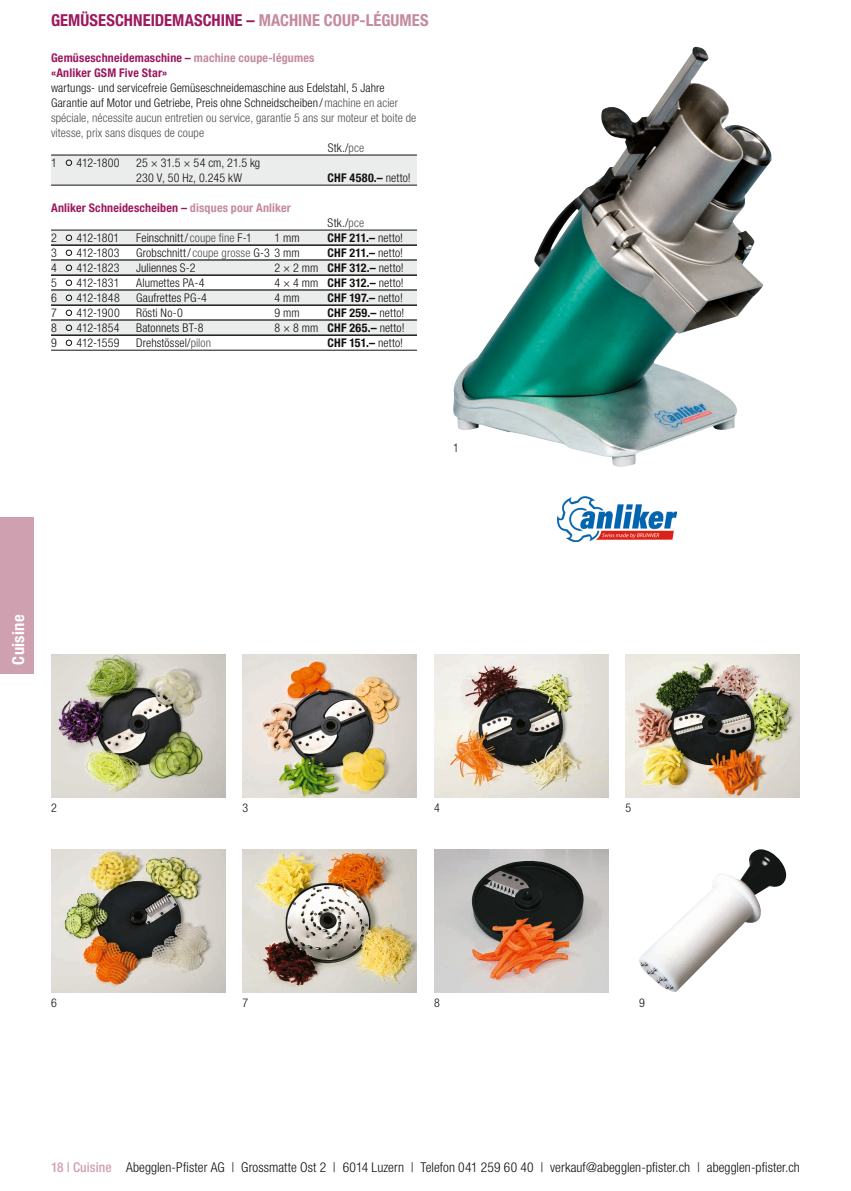
<style>
.page{position:relative;width:851px;height:1191px;background:#fff}
.page>*{position:absolute;margin:0;border:0;box-sizing:border-box;transform-origin:0 0}
.t1{font:700 condensed 16.5px "Helvetica Neue LT Std";letter-spacing:.005em;color:#9c195e}
.t2{font:700 condensed 16.5px "Helvetica Neue LT Std";letter-spacing:.02em;color:#fff}
.t3{font:300 condensed 13.5px "Helvetica Neue LT Std";letter-spacing:.005em;color:#11110f}
.t4{font:300 condensed 12px/15px "Helvetica Neue LT Std";letter-spacing:.005em;color:#11110f}
.t5{font:700 condensed 12px/15px "Helvetica Neue LT Std";letter-spacing:.015em;color:#9c195e}
.t6{font:300 condensed 12px "Helvetica Neue LT Std";letter-spacing:.01em;color:#4d4f4e}
.t7{font:700 condensed 12px "Helvetica Neue LT Std";letter-spacing:.015em;color:#11110f}
.s1{color:#c48a9d}
.s2{color:#4d4f4e}
.s3{font-weight:300}
.s4{font-weight:700}
.s5{font-weight:500;color:#cfa0af}
</style>
<div class="page">
<div style="left:0;top:517px;width:34px;height:157px;background:#cfa0af"></div>
<img style="left:434px;top:849px;width:174px;height:143px">
<img style="left:639px;top:849px;width:147px;height:143px">
<div style="left:51px;top:155px;width:366px;height:30px;background:#ebecec"></div>
<hr style="left:51px;top:155px;width:366px;height:1px;background:#11110f">
<hr style="left:51px;top:185px;width:366px;height:1px;background:#11110f">
<div style="left:51px;top:230px;width:366px;height:15px;background:#ebecec"></div>
<hr style="left:51px;top:230px;width:366px;height:1px;background:#11110f">
<hr style="left:51px;top:245px;width:366px;height:1px;background:#11110f">
<div style="left:51px;top:260px;width:366px;height:15px;background:#ebecec"></div>
<hr style="left:51px;top:260px;width:366px;height:1px;background:#11110f">
<hr style="left:51px;top:275px;width:366px;height:1px;background:#11110f">
<div style="left:51px;top:290px;width:366px;height:15px;background:#ebecec"></div>
<hr style="left:51px;top:290px;width:366px;height:1px;background:#11110f">
<hr style="left:51px;top:305px;width:366px;height:1px;background:#11110f">
<div style="left:51px;top:320px;width:366px;height:15px;background:#ebecec"></div>
<hr style="left:51px;top:320px;width:366px;height:1px;background:#11110f">
<hr style="left:51px;top:335px;width:366px;height:1px;background:#11110f">
<hr style="left:51px;top:350px;width:366px;height:1px;background:#11110f">
<img style="left:453px;top:47px;width:319px;height:420px">
<img style="left:51px;top:654px;width:174px;height:143px">
<img style="left:242px;top:654px;width:175px;height:143px">
<img style="left:434px;top:654px;width:174px;height:143px">
<img style="left:625px;top:654px;width:174px;height:143px">
<img style="left:51px;top:849px;width:174px;height:143px">
<img style="left:242px;top:849px;width:175px;height:143px">
<img style="left:557px;top:497px;width:119px;height:45px">
<h1 class="t1" style="left:51px;top:10px;width:379px">GEMÜSESCHNEIDEMASCHINE – <span class="s1">MACHINE COUP-LÉGUMES</span></h1>
<p class="t5" style="left:51px;top:50px;width:265px">Gemüseschneidemaschine – <span class="s1">machine coupe-légumes </span>«Anliker GSM Five Star»</p>
<p class="t4" style="left:51px;top:80px;width:335px">wartungs- und servicefreie Gemüseschneidemaschine aus Edelstahl, 5 Jahre</p>
<p class="t4" style="left:51px;top:95px;width:348px">Garantie auf Motor und Getriebe, Preis ohne Schneidscheiben /<span class="s2">machine en acier</span></p>
<p class="t6" style="left:51px;top:111px;width:366px">spéciale, nécessite aucun entretien ou service, garantie 5 ans sur moteur et boite de</p>
<p class="t6" style="left:51px;top:126px;width:154px">vitesse, prix sans disques de coupe</p>
<p class="t4" style="left:327px;top:140px;width:38px">Stk./<span class="s2">pce</span></p>
<p class="t4" style="left:51px;top:155px;width:70px">1 ● 412-1800</p>
<p class="t4" style="left:136px;top:155px;width:126px">25 × 31.5 × 54 cm, 21.5 kg<br>230 V, 50 Hz, 0.245 kW</p>
<p class="t7" style="left:327px;top:170px;width:85px">CHF 4580.– <span class="s3">netto!</span></p>
<p class="t5" style="left:51px;top:200px;width:241px">Anliker Schneidescheiben – <span class="s1">disques pour Anliker</span></p>
<p class="t4" style="left:327px;top:215px;width:38px">Stk./<span class="s2">pce</span></p>
<p class="t4" style="left:51px;top:230px;width:70px">2 ● 412-1801</p>
<p class="t4" style="left:136px;top:230px;width:117px">Feinschnitt/ <span class="s2">coupe fine</span> F-1</p>
<p class="t4" style="left:274px;top:230px;width:27px">1 mm</p>
<p class="t7" style="left:327px;top:230px;width:77px">CHF 211.– <span class="s3">netto!</span></p>
<p class="t4" style="left:51px;top:245px;width:70px">3 ● 412-1803</p>
<p class="t4" style="left:136px;top:245px;width:165px">Grobschnitt/ <span class="s2">coupe grosse</span> G-3 3 mm</p>
<p class="t7" style="left:327px;top:245px;width:77px">CHF 211.– <span class="s3">netto!</span></p>
<p class="t4" style="left:51px;top:260px;width:70px">4 ● 412-1823</p>
<p class="t4" style="left:136px;top:260px;width:61px">Juliennes S-2</p>
<p class="t4" style="left:274px;top:260px;width:131px">2 × 2 mm <span class="s4">CHF 312.–</span> netto!</p>
<p class="t4" style="left:51px;top:275px;width:70px">5 ● 412-1831</p>
<p class="t4" style="left:136px;top:275px;width:70px">Alumettes PA-4</p>
<p class="t4" style="left:274px;top:275px;width:131px">4 × 4 mm <span class="s4">CHF 312.–</span> netto!</p>
<p class="t4" style="left:51px;top:290px;width:70px">6 ● 412-1848</p>
<p class="t4" style="left:136px;top:290px;width:72px">Gaufrettes PG-4</p>
<p class="t4" style="left:274px;top:290px;width:27px">4 mm</p>
<p class="t7" style="left:327px;top:290px;width:77px">CHF 197.– <span class="s3">netto!</span></p>
<p class="t4" style="left:51px;top:305px;width:70px">7 ● 412-1900</p>
<p class="t4" style="left:136px;top:305px;width:48px">Rösti No-0</p>
<p class="t4" style="left:274px;top:305px;width:27px">9 mm</p>
<p class="t7" style="left:327px;top:305px;width:78px">CHF 259.– <span class="s3">netto!</span></p>
<p class="t4" style="left:51px;top:320px;width:70px">8 ● 412-1854</p>
<p class="t4" style="left:136px;top:320px;width:69px">Batonnets BT-8</p>
<p class="t4" style="left:274px;top:320px;width:132px">8 × 8 mm <span class="s4">CHF 265.–</span> netto!</p>
<p class="t4" style="left:51px;top:335px;width:70px">9 ● 412-1559</p>
<p class="t4" style="left:136px;top:335px;width:76px">Drehstössel/<span class="s2">pilon</span></p>
<p class="t7" style="left:327px;top:335px;width:77px">CHF 151.– <span class="s3">netto!</span></p>
<p class="t4" style="left:453px;top:440px;width:7px">1</p>
<h1 class="t2" style="left:8px;top:664px;width:52px;rotate:-90deg">Cuisine</h1>
<p class="t4" style="left:51px;top:800px;width:7px">2</p>
<p class="t4" style="left:242px;top:800px;width:7px">3</p>
<p class="t4" style="left:434px;top:800px;width:7px">4</p>
<p class="t4" style="left:625px;top:800px;width:7px">5</p>
<p class="t4" style="left:51px;top:995px;width:7px">6</p>
<p class="t4" style="left:242px;top:995px;width:7px">7</p>
<p class="t4" style="left:434px;top:995px;width:7px">8</p>
<p class="t4" style="left:639px;top:995px;width:7px">9</p>
<p class="t3" style="left:51px;top:1159px;width:750px"><span class="s5">18 | Cuisine</span> Abegglen-Pfister AG | Grossmatte Ost 2 | 6014 Luzern | Telefon 041 259 60 40 | verkauf@abegglen-pfister.ch | abegglen-pfister.ch</p>
</div>
